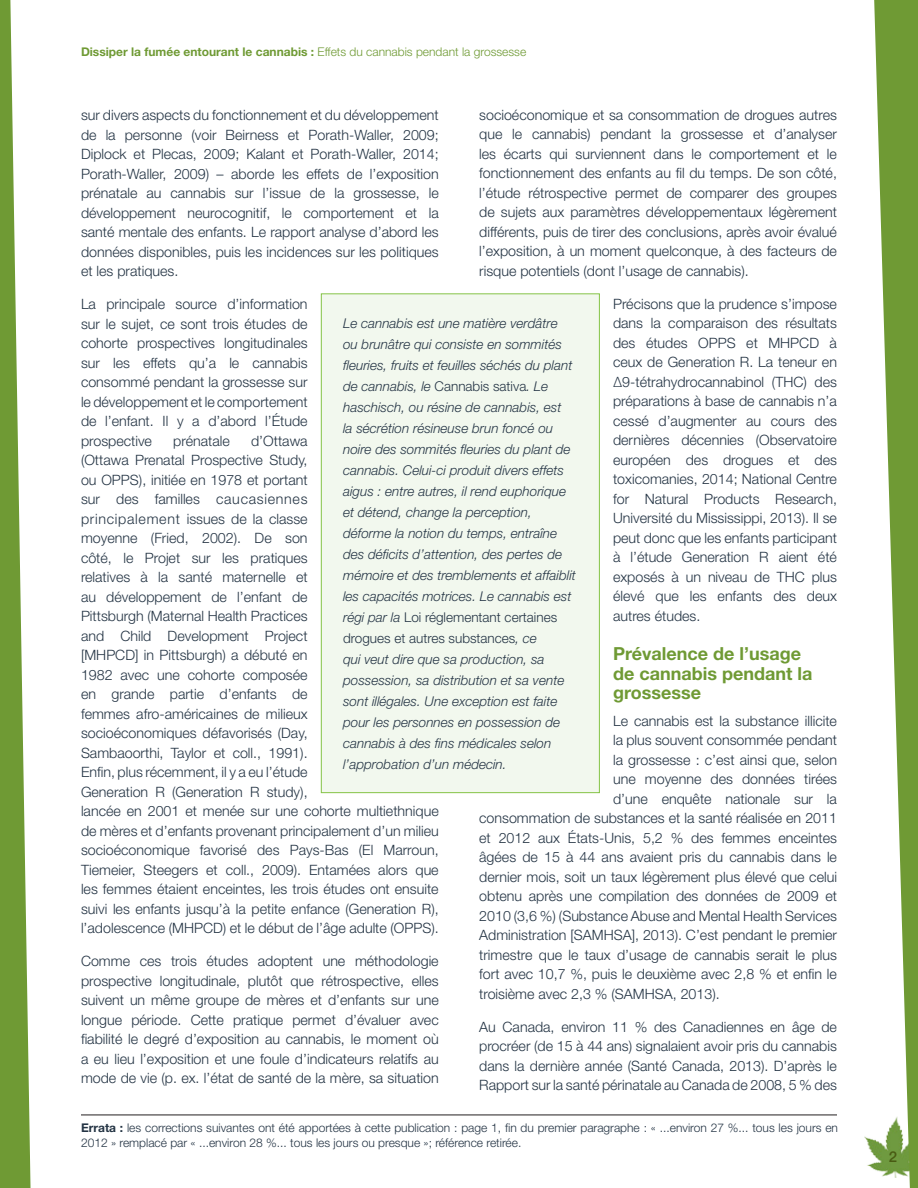
<style>
.page{position:relative;width:918px;height:1188px;background:#fff}
.page>*{position:absolute;margin:0;border:0;box-sizing:border-box;transform-origin:0 0}
.t1{font:700 18px/19.5px "Helvetica Neue LT Std";color:#6f9a34}
.t2{font:500 15px "Helvetica Neue LT Std";color:#495b13}
.t3{font:300 14.25px/19.5px "Helvetica Neue LT Std";color:#243444;text-align:justify}
.t4{font:italic 300 13.5px/21px "Helvetica Neue LT Std";color:#243444}
.t5{font:300 12px/15px "Helvetica Neue LT Std";color:#243444}
.t6{font:700 12px "Helvetica Neue LT Std";color:#6f9a34}
.s1{font-weight:300}
.s2{font-style:normal}
.s3{font-weight:700}
</style>
<div class="page">
<img style="left:864px;top:1136px;width:8px;height:32px">
<svg style="left:872px;top:0;width:46px;height:1188px;fill:#6f9a34"></svg>
<svg style="left:0;top:0;width:31px;height:1188px"></svg>
<div style="left:321px;top:294px;width:278px;height:499px;background:#f2f8ee"></div>
<div style="left:321px;top:294px;width:279px;height:499px;border:1px solid #85c447"></div>
<hr style="left:81px;top:1115px;width:756px;height:1px;background:#231f20">
<p class="t6" style="left:81px;top:44px;width:447px">Dissiper la fumée entourant le cannabis : <span class="s1">Effets du cannabis pendant la grossesse</span></p>
<p class="t3" style="left:479px;top:105px;width:359px">socioéconomique et sa consommation de drogues autres que le cannabis) pendant la grossesse et d’analyser les écarts qui surviennent dans le comportement et le fonctionnement des enfants au fil du temps. De son côté, l’étude rétrospective permet de comparer des groupes de sujets aux paramètres développementaux légèrement différents, puis de tirer des conclusions, après avoir évalué l’exposition, à un moment quelconque, à des facteurs de risque potentiels (dont l’usage de cannabis).</p>
<p class="t3" style="left:613px;top:294px;width:225px">Précisons que la prudence s’impose dans la comparaison des résultats des études OPPS et MHPCD à ceux de Generation R. La teneur en Δ9-tétrahydrocannabinol (THC) des préparations à base de cannabis n’a cessé d’augmenter au cours des dernières décennies (Observatoire européen des drogues et des toxicomanies, 2014; National Centre for Natural Products Research, Université du Mississippi, 2013). Il se peut donc que les enfants participant à l’étude Generation R aient été exposés à un niveau de THC plus élevé que les enfants des deux autres études.</p>
<p class="t1" style="left:613px;top:644px;width:201px">Prévalence de l’usage de cannabis pendant la grossesse</p>
<p class="t3" style="left:613px;top:711px;width:225px">Le cannabis est la substance illicite</p>
<p class="t3" style="left:613px;top:730px;width:225px">la plus souvent consommée pendant</p>
<p class="t3" style="left:613px;top:750px;width:225px">la grossesse : c’est ainsi que, selon</p>
<p class="t3" style="left:613px;top:769px;width:225px">une moyenne des données tirées</p>
<p class="t3" style="left:613px;top:789px;width:225px">d’une enquête nationale sur la</p>
<p class="t3" style="left:479px;top:808px;width:359px">consommation de substances et la santé réalisée en 2011</p>
<p class="t3" style="left:479px;top:828px;width:359px">et 2012 aux États-Unis, 5,2 % des femmes enceintes</p>
<p class="t3" style="left:479px;top:847px;width:359px">âgées de 15 à 44 ans avaient pris du cannabis dans le</p>
<p class="t3" style="left:479px;top:867px;width:359px">dernier mois, soit un taux légèrement plus élevé que celui</p>
<p class="t3" style="left:479px;top:886px;width:359px">obtenu après une compilation des données de 2009 et</p>
<p class="t3" style="left:479px;top:906px;width:359px">2010 (3,6 %) (Substance Abuse and Mental Health Services</p>
<p class="t3" style="left:479px;top:925px;width:359px">Administration [SAMHSA], 2013). C’est pendant le premier</p>
<p class="t3" style="left:479px;top:945px;width:359px">trimestre que le taux d’usage de cannabis serait le plus</p>
<p class="t3" style="left:479px;top:964px;width:359px">fort avec 10,7 %, puis le deuxième avec 2,8 % et enfin le</p>
<p class="t3" style="left:479px;top:984px;width:242px">troisième avec 2,3 % (SAMHSA, 2013).</p>
<p class="t3" style="left:479px;top:1017px;width:359px">Au Canada, environ 11 % des Canadiennes en âge de procréer (de 15 à 44 ans) signalaient avoir pris du cannabis dans la dernière année (Santé Canada, 2013). D’après le Rapport sur la santé périnatale au Canada de 2008, 5 % des</p>
<p class="t3" style="left:81px;top:105px;width:359px">sur divers aspects du fonctionnement et du développement de la personne (voir Beirness et Porath-Waller, 2009; Diplock et Plecas, 2009; Kalant et Porath-Waller, 2014; Porath-Waller, 2009) – aborde les effets de l’exposition prénatale au cannabis sur l’issue de la grossesse, le développement neurocognitif, le comportement et la santé mentale des enfants. Le rapport analyse d’abord les données disponibles, puis les incidences sur les politiques et les pratiques.</p>
<p class="t3" style="left:81px;top:294px;width:228px">La principale source d’information sur le sujet, ce sont trois études de cohorte prospectives longitudinales sur les effets qu’a le cannabis consommé pendant la grossesse sur le développement et le comportement de l’enfant. Il y a d’abord l’Étude prospective</p>
<p class="t4" style="left:343px;top:312px;width:234px">Le cannabis est une matière verdâtre ou brunâtre qui consiste en sommités fleuries, fruits et feuilles séchés du plant de cannabis, le <span class="s2">Cannabis sativa</span>. Le haschisch, ou résine de cannabis, est<br>la sécrétion résineuse brun foncé ou noire des sommités fleuries du plant de cannabis. Celui-ci produit divers effets aigus : entre autres, il rend euphorique et détend, change la perception, déforme la notion du temps, entraîne des déficits d’attention, des pertes de mémoire et des tremblements et affaiblit les capacités motrices. Le cannabis est régi par la <span class="s2">Loi réglementant certaines drogues et autres substances</span>, ce<br>qui veut dire que sa production, sa possession, sa distribution et sa vente sont illégales. Une exception est faite pour les personnes en possession de cannabis à des fins médicales selon l’approbation d’un médecin.</p>
<p class="t3" style="left:81px;top:431px;width:359px;text-align:left;text-indent:170px">d’Ottawa<br>(Ottawa Prenatal Prospective Study,<br>ou OPPS), initiée en 1978 et portant<br>sur des familles caucasiennes<br>principalement issues de la classe<br>moyenne (Fried, 2002). De son<br>côté, le Projet sur les pratiques<br>relatives à la santé maternelle et<br>au développement de l’enfant de<br>Pittsburgh (Maternal Health Practices<br>and Child Development Project<br>[MHPCD] in Pittsburgh) a débuté en<br>1982 avec une cohorte composée<br>en grande partie d’enfants de<br>femmes afro-américaines de milieux<br>socioéconomiques défavorisés (Day,<br>Sambaoorthi, Taylor et coll., 1991).<br>Enfin, plus récemment, il y a eu l’étude<br>Generation R (Generation R study),<br>lancée en 2001 et menée sur une cohorte multiethnique de mères et d’enfants provenant principalement d’un milieu socioéconomique favorisé des Pays-Bas (El Marroun, Tiemeier, Steegers et coll., 2009). Entamées alors que les femmes étaient enceintes, les trois études ont ensuite suivi les enfants jusqu’à la petite enfance (Generation R), l’adolescence (MHPCD) et le début de l’âge adulte (OPPS).</p>
<p class="t3" style="left:81px;top:951px;width:359px">Comme ces trois études adoptent une méthodologie prospective longitudinale, plutôt que rétrospective, elles suivent un même groupe de mères et d’enfants sur une longue période. Cette pratique permet d’évaluer avec fiabilité le degré d’exposition au cannabis, le moment où a eu lieu l’exposition et une foule d’indicateurs relatifs au mode de vie (p. ex. l’état de santé de la mère, sa situation</p>
<p class="t3" style="left:173px;top:431px;width:58px">prénatale</p>
<p class="t5" style="left:81px;top:1120px;width:759px"><span class="s3">Errata :</span> les corrections suivantes ont été apportées à cette publication : page 1, fin du premier paragraphe : « ...environ 27 %... tous les jours en<br>2012 » remplacé par « ...environ 28 %... tous les jours ou presque »; référence retirée.</p>
<p class="t2" style="left:889px;top:1148px;width:10px">2</p>
</div>
